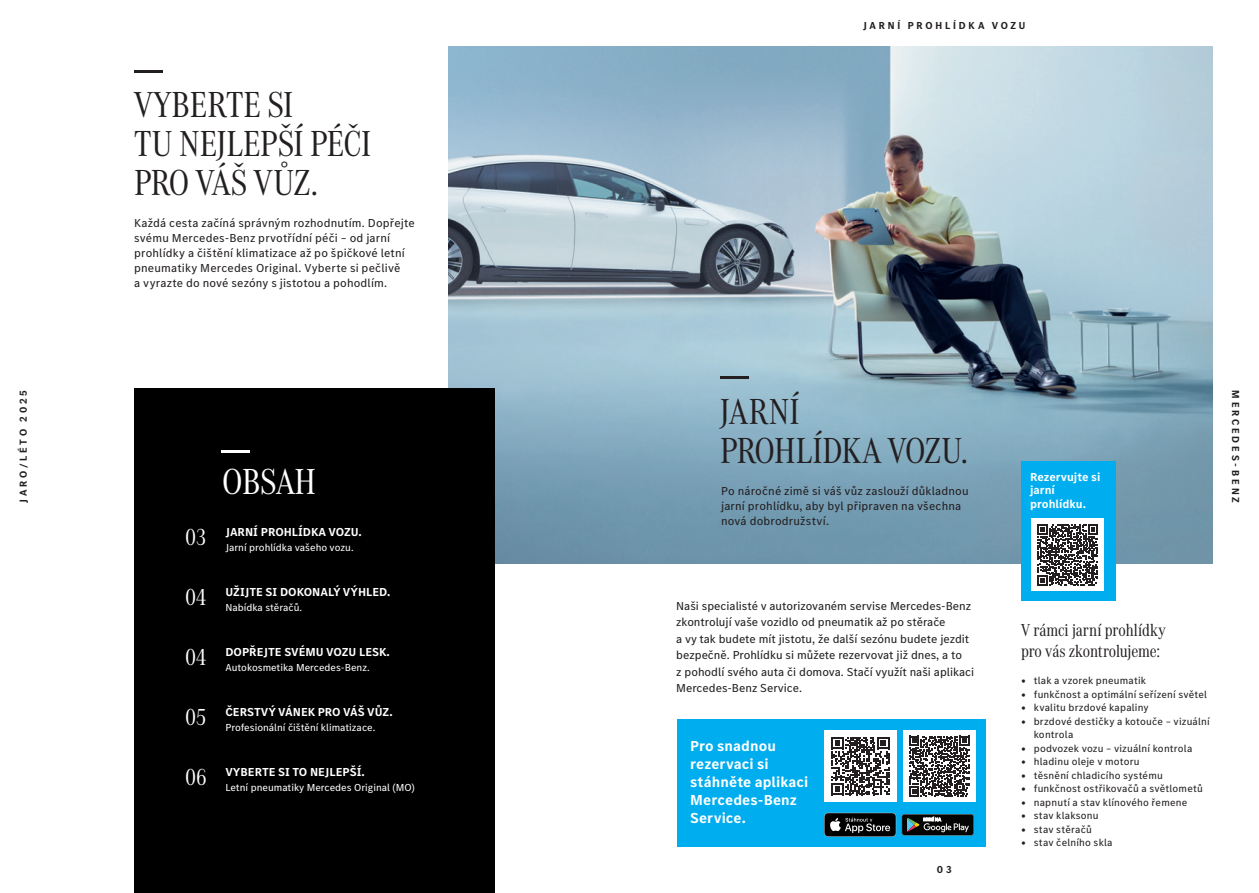
<style>
.page{position:relative;width:1259px;height:893px;background:#fff}
.page>*{position:absolute;margin:0;border:0;box-sizing:border-box;transform-origin:0 0}
.t1{font:37.5px/39px "MB Corpo A Title Cond";letter-spacing:-.005em;color:#231f20}
.t2{font:37.5px "MB Corpo A Title Cond";letter-spacing:-.01em;color:#fff}
.t3{font:24px "MB Corpo A Title Cond";letter-spacing:-.005em;color:#fff}
.t4{font:18px/21.6px "MB Corpo A Title Cond";letter-spacing:-.005em;color:#231f20}
.t5{font:700 15px/18px "MB Corpo S Text";letter-spacing:.005em;color:#fff}
.t6{font:12px/15px "MB Corpo S Text";letter-spacing:.005em;color:#231f20}
.t7{font:700 12px/13.5px "MB Corpo S Text";color:#fff}
.t8{font:10.5px/13.5px "MB Corpo S Text";letter-spacing:.02em;color:#231f20}
.t9{font:10.5px "MB Corpo S Text";color:#fff}
.t10{font:700 10.5px "MB Corpo S Title";letter-spacing:.27em;color:#231f20}
</style>
<div class="page">
<img style="left:448px;top:47px;width:764px;height:516px">
<div style="left:134px;top:389px;width:361px;height:504px;background:#000"></div>
<div style="left:1021px;top:461px;width:94px;height:140px;background:#00aeef"></div>
<div style="left:1031px;top:519px;width:73px;height:72px;background:#fff"></div>
<svg style="left:1037px;top:525px;width:61px;height:60px"></svg>
<div style="left:677px;top:719px;width:309px;height:127px;background:#00aeef"></div>
<div style="left:824px;top:730px;width:72px;height:72px;background:#fff"></div>
<svg style="left:831px;top:737px;width:58px;height:58px"></svg>
<div style="left:903px;top:730px;width:72px;height:72px;background:#fff"></div>
<svg style="left:909px;top:736px;width:60px;height:60px"></svg>
<svg style="left:824px;top:813px;width:150px;height:24px;background:#2a3b40"></svg>
<hr style="left:135px;top:70px;width:28px;height:2px;background:#231f20">
<hr style="left:222px;top:450px;width:28px;height:2px;background:#fff">
<hr style="left:720px;top:376px;width:28px;height:3px;background:#231f20">
<p class="t10" style="left:16px;top:503px;width:114px;rotate:-90deg">JARO/LÉTO 2025</p>
<h1 class="t1" style="left:134px;top:83px;width:239px">VYBERTE SI<br>TU NEJLEPŠÍ PÉČI<br>PRO VÁŠ VŮZ.</h1>
<p class="t6" style="left:134px;top:215px;width:282px">Každá cesta začíná správným rozhodnutím. Dopřejte svému Mercedes-Benz prvotřídní péči – od jarní prohlídky a čištění klimatizace až po špičkové letní pneumatiky Mercedes Original. Vyberte si pečlivě<br>a vyrazte do nové sezóny s jistotou a pohodlím.</p>
<h2 class="t3" style="left:185px;top:521px;width:22px">03</h2>
<h2 class="t3" style="left:185px;top:581px;width:23px">04</h2>
<h2 class="t3" style="left:185px;top:641px;width:23px">04</h2>
<h2 class="t3" style="left:185px;top:701px;width:22px">05</h2>
<h2 class="t3" style="left:185px;top:761px;width:23px">06</h2>
<h1 class="t2" style="left:222px;top:457px;width:95px">OBSAH</h1>
<p class="t7" style="left:225px;top:525px;width:138px">JARNÍ PROHLÍDKA VOZU.</p>
<p class="t9" style="left:225px;top:541px;width:130px">Jarní prohlídka vašeho vozu.</p>
<p class="t7" style="left:225px;top:585px;width:167px">UŽIJTE SI DOKONALÝ VÝHLED.</p>
<p class="t9" style="left:225px;top:601px;width:78px">Nabídka stěračů.</p>
<p class="t7" style="left:225px;top:645px;width:166px">DOPŘEJTE SVÉMU VOZU LESK.</p>
<p class="t9" style="left:225px;top:661px;width:146px">Autokosmetika Mercedes-Benz.</p>
<p class="t7" style="left:225px;top:705px;width:169px">ČERSTVÝ VÁNEK PRO VÁŠ VŮZ.</p>
<p class="t9" style="left:225px;top:721px;width:151px">Profesionální čištění klimatizace.</p>
<p class="t7" style="left:225px;top:765px;width:141px">VYBERTE SI TO NEJLEPŠÍ.</p>
<p class="t9" style="left:225px;top:781px;width:191px">Letní pneumatiky Mercedes Original (MO)</p>
<p class="t10" style="left:863px;top:19px;width:164px">JARNÍ PROHLÍDKA VOZU</p>
<h1 class="t1" style="left:720px;top:389px;width:249px">JARNÍ<br>PROHLÍDKA VOZU.</h1>
<p class="t6" style="left:721px;top:483px;width:249px">Po náročné zimě si váš vůz zaslouží důkladnou jarní prohlídku, aby byl připraven na všechna nová dobrodružství.</p>
<p class="t6" style="left:676px;top:597px;width:299px;line-height:16.5px">Naši specialisté v autorizovaném servise Mercedes-Benz zkontrolují vaše vozidlo od pneumatik až po stěrače<br>a vy tak budete mít jistotu, že další sezónu budete jezdit bezpečně. Prohlídku si můžete rezervovat již dnes, a to<br>z pohodlí svého auta či domova. Stačí využít naši aplikaci Mercedes-Benz Service.</p>
<p class="t5" style="left:690px;top:736px;width:120px">Pro snadnou rezervaci si stáhněte aplikaci<br>Mercedes-Benz<br>Service.</p>
<p class="t10" style="left:937px;top:862px;width:16px">0 3</p>
<p class="t7" style="left:1030px;top:469px;width:72px">Rezervujte si jarní prohlídku.</p>
<p class="t10" style="left:1242px;top:390px;width:114px;rotate:90deg">MERCEDES-BENZ</p>
<h3 class="t4" style="left:1021px;top:617px;width:146px">V rámci jarní prohlídky pro vás zkontrolujeme:</h3>
<p class="t8" style="left:1021px;top:673px;width:127px">• tlak a vzorek pneumatik</p>
<p class="t8" style="left:1021px;top:687px;width:187px">• funkčnost a optimální seřízení světel</p>
<p class="t8" style="left:1021px;top:700px;width:129px">• kvalitu brzdové kapaliny</p>
<p class="t8" style="left:1033px;top:714px;width:177px;text-indent:-13px">• brzdové destičky a kotouče – vizuální kontrola</p>
<p class="t8" style="left:1021px;top:741px;width:173px">• podvozek vozu – vizuální kontrola</p>
<p class="t8" style="left:1021px;top:754px;width:120px">• hladinu oleje v motoru</p>
<p class="t8" style="left:1021px;top:768px;width:143px">• těsnění chladicího systému</p>
<p class="t8" style="left:1021px;top:781px;width:183px">• funkčnost ostřikovačů a světlometů</p>
<p class="t8" style="left:1021px;top:795px;width:168px">• napnutí a stav klínového řemene</p>
<p class="t8" style="left:1021px;top:808px;width:79px">• stav klaksonu</p>
<p class="t8" style="left:1021px;top:822px;width:73px">• stav stěračů</p>
<p class="t8" style="left:1021px;top:835px;width:93px">• stav čelního skla</p>
</div>
